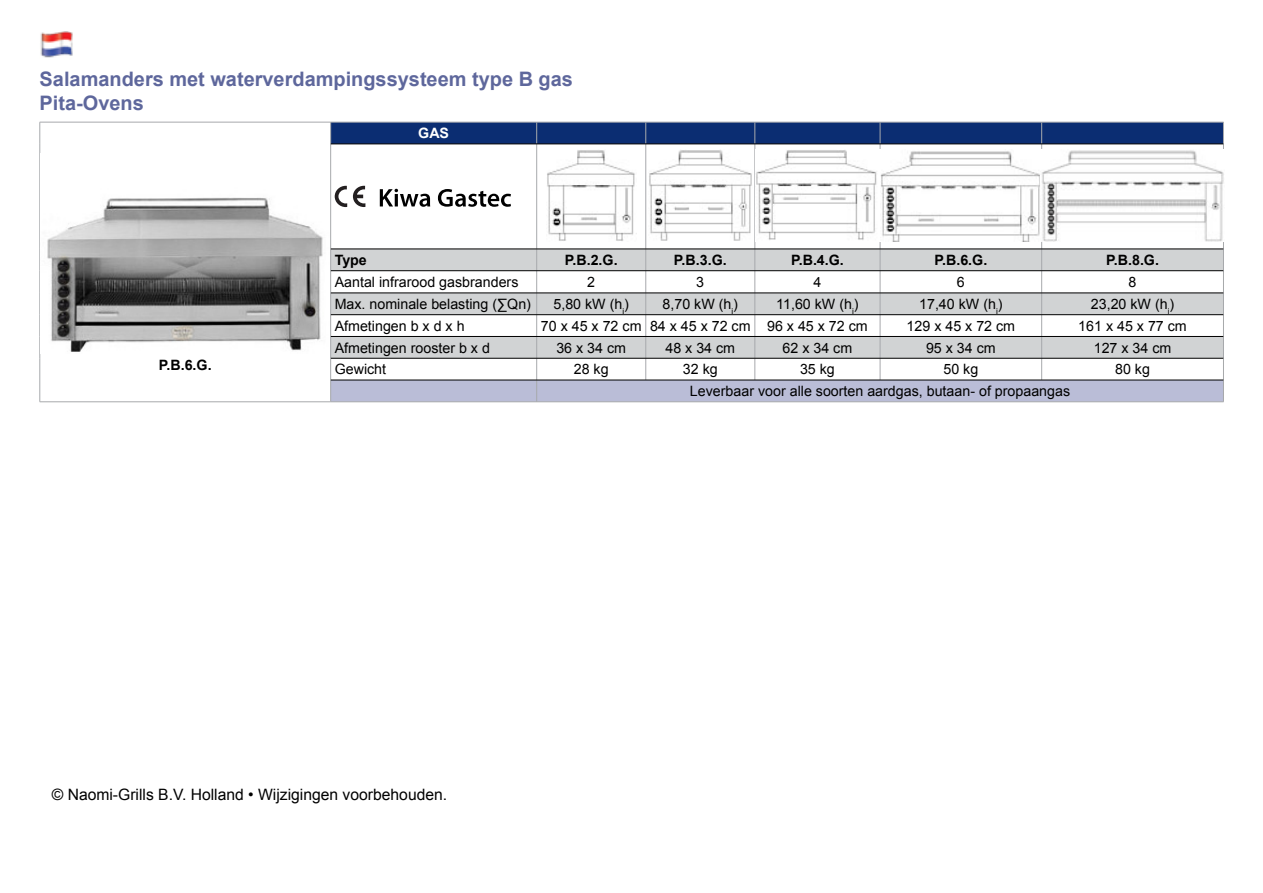
<style>
.page{position:relative;width:1263px;height:893px;background:#fff}
.page>*{position:absolute;margin:0;border:0;box-sizing:border-box;transform-origin:0 0}
.t1{font:700 19.95px/24.3px "Arial";color:#5e679c}
.t2{font:15.6px "Arial";color:#000}
.t3{font:14.25px "Arial";color:#000}
.t4{font:700 14.25px "Arial";color:#000}
.t5{font:700 14.25px "Arial";color:#fff}
</style>
<div class="page">
<hr style="left:40px;top:122px;width:291px;height:1px;background:#a7a9ac">
<svg style="left:40px;top:122px;width:1px;height:22px"></svg>
<hr style="left:40px;top:144px;width:1px;height:105px;background:#a7a9ac">
<svg style="left:40px;top:354px;width:1px;height:48px"></svg>
<hr style="left:40px;top:402px;width:291px;height:1px;background:#a7a9ac">
<svg style="left:330px;top:122px;width:894px;height:22px;background:#113071"></svg>
<hr style="left:330px;top:144px;width:1px;height:105px;background:#a7a9ac">
<hr style="left:536px;top:144px;width:1px;height:105px;background:#a7a9ac">
<hr style="left:645px;top:144px;width:1px;height:105px;background:#a7a9ac">
<hr style="left:755px;top:144px;width:1px;height:105px;background:#a7a9ac">
<hr style="left:880px;top:144px;width:1px;height:105px;background:#a7a9ac">
<hr style="left:1041px;top:144px;width:1px;height:105px;background:#a7a9ac">
<hr style="left:1223px;top:144px;width:1px;height:105px;background:#a7a9ac">
<svg style="left:330px;top:249px;width:894px;height:153px"></svg>
<hr style="left:331px;top:402px;width:892px;height:1px;background:#a7a9ac">
<hr style="left:331px;top:144px;width:892px;height:1px;background:#000">
<hr style="left:331px;top:249px;width:892px;height:1px;background:#000">
<hr style="left:331px;top:270px;width:892px;height:1px;background:#000">
<hr style="left:331px;top:293px;width:892px;height:1px;background:#000">
<hr style="left:331px;top:314px;width:892px;height:1px;background:#000">
<hr style="left:331px;top:336px;width:892px;height:1px;background:#000">
<hr style="left:331px;top:358px;width:892px;height:1px;background:#000">
<hr style="left:331px;top:380px;width:892px;height:1px;background:#000">
<img style="left:47px;top:197px;width:276px;height:155px">
<svg style="left:335px;top:186px;width:12px;height:21px"></svg>
<svg style="left:353px;top:186px;width:12px;height:21px"></svg>
<svg style="left:380px;top:189px;width:50px;height:18px"></svg>
<svg style="left:438px;top:189px;width:73px;height:18px"></svg>
<img style="left:547px;top:150px;width:88px;height:91px">
<img style="left:649px;top:150px;width:103px;height:91px">
<img style="left:755px;top:150px;width:469px;height:92px">
<img style="left:40px;top:31px;width:33px;height:27px">
<h1 class="t1" style="left:40px;top:67px;width:535px">Salamanders met waterverdampingssysteem type B gas<br>Pita-Ovens</h1>
<p class="t4" style="left:159px;top:358px;width:54px">P.B.6.G.</p>
<p class="t5" style="left:418px;top:125px;width:32px">GAS</p>
<p class="t4" style="left:335px;top:252px;width:34px">Type</p>
<p class="t4" style="left:565px;top:252px;width:54px">P.B.2.G.</p>
<p class="t4" style="left:674px;top:252px;width:54px">P.B.3.G.</p>
<p class="t4" style="left:791px;top:252px;width:54px">P.B.4.G.</p>
<p class="t4" style="left:934px;top:252px;width:54px">P.B.6.G.</p>
<p class="t4" style="left:1106px;top:252px;width:54px">P.B.8.G.</p>
<p class="t3" style="left:335px;top:274px;width:185px">Aantal infrarood gasbranders</p>
<p class="t3" style="left:587px;top:274px;width:9px">2</p>
<p class="t3" style="left:696px;top:274px;width:9px">3</p>
<p class="t3" style="left:813px;top:274px;width:9px">4</p>
<p class="t3" style="left:957px;top:274px;width:9px">6</p>
<p class="t3" style="left:1128px;top:274px;width:9px">8</p>
<p class="t3" style="left:335px;top:296px;width:198px">Max. nominale belasting (∑Qn)</p>
<p class="t3" style="left:553px;top:296px;width:77px">5,80 kW (h<sub>i</sub>)</p>
<p class="t3" style="left:662px;top:296px;width:77px">8,70 kW (h<sub>i</sub>)</p>
<p class="t3" style="left:776px;top:296px;width:84px">11,60 kW (h<sub>i</sub>)</p>
<p class="t3" style="left:919px;top:296px;width:85px">17,40 kW (h<sub>i</sub>)</p>
<p class="t3" style="left:1091px;top:296px;width:85px">23,20 kW (h<sub>i</sub>)</p>
<p class="t3" style="left:335px;top:318px;width:131px">Afmetingen b x d x h</p>
<p class="t3" style="left:541px;top:318px;width:328px">70 x 45 x 72 cm 84 x 45 x 72 cm 96 x 45 x 72 cm</p>
<p class="t3" style="left:907px;top:318px;width:110px">129 x 45 x 72 cm</p>
<p class="t3" style="left:1078px;top:318px;width:110px">161 x 45 x 77 cm</p>
<p class="t3" style="left:335px;top:340px;width:157px">Afmetingen rooster b x d</p>
<p class="t3" style="left:556px;top:340px;width:71px">36 x 34 cm</p>
<p class="t3" style="left:665px;top:340px;width:71px">48 x 34 cm</p>
<p class="t3" style="left:783px;top:340px;width:71px">62 x 34 cm</p>
<p class="t3" style="left:926px;top:340px;width:71px">95 x 34 cm</p>
<p class="t3" style="left:1094px;top:340px;width:79px">127 x 34 cm</p>
<p class="t3" style="left:335px;top:361px;width:53px">Gewicht</p>
<p class="t3" style="left:574px;top:361px;width:36px">28 kg</p>
<p class="t3" style="left:683px;top:361px;width:36px">32 kg</p>
<p class="t3" style="left:800px;top:361px;width:36px">35 kg</p>
<p class="t3" style="left:943px;top:361px;width:36px">50 kg</p>
<p class="t3" style="left:1115px;top:361px;width:36px">80 kg</p>
<p class="t3" style="left:690px;top:383px;width:382px">Leverbaar voor alle soorten aardgas, butaan- of propaangas</p>
<p class="t2" style="left:52px;top:786px;width:397px">© Naomi-Grills B.V. Holland • Wijzigingen voorbehouden.</p>
</div>
